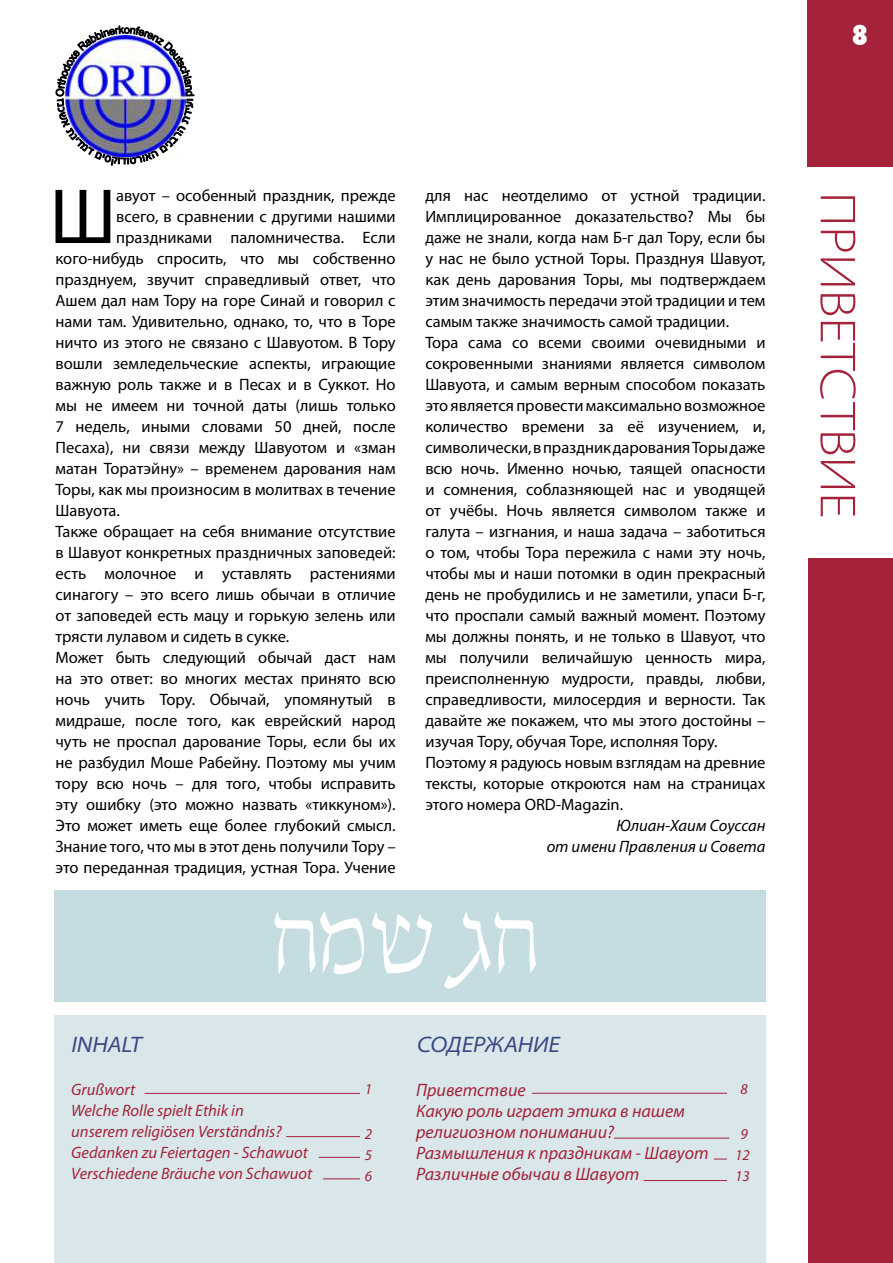
<style>
.page{position:relative;width:893px;height:1263px;background:#fff}
.page>*{position:absolute;margin:0;border:0;box-sizing:border-box;transform-origin:0 0}
.t1{font:78.75px "Myriad Pro";color:#000}
.t2{font:300 semi-expanded 51px "Myriad Pro";letter-spacing:-.005em;color:#a4233b}
.t3{font:800 condensed 27px "Futura";color:#fff}
.t4{font:italic semi-expanded 22.5px "Myriad Pro";letter-spacing:-.005em;color:#384880}
.t5{font:italic 18px/21px "Myriad Pro";color:#a4233b}
.t6{font:16.5px/21px "Myriad Pro";color:#000}
.t7{font:italic 16.5px/21px "Myriad Pro";color:#a4233b}
.t8{font:italic 16.5px/21px "Myriad Pro";color:#000;text-align:right}
.t9{font:italic 15px/21px "Myriad Pro";color:#a4233b;text-align:center}
</style>
<div class="page">
<div style="left:808px;top:0;width:85px;height:166px;background:#a4233b"></div>
<img style="left:56px;top:26px;width:138px;height:140px">
<div style="left:54px;top:1016px;width:711px;height:247px;background:#d9e7ea"></div>
<div style="left:809px;top:559px;width:84px;height:704px;background:#a4233b"></div>
<hr style="left:532px;top:1093px;width:195px;height:1px;background:#a4233b">
<hr style="left:614px;top:1138px;width:115px;height:1px;background:#a4233b">
<svg style="left:714px;top:1159px;width:13px;height:1px"></svg>
<hr style="left:644px;top:1180px;width:83px;height:1px;background:#a4233b">
<hr style="left:319px;top:1157px;width:41px;height:1px;background:#a4233b">
<hr style="left:286px;top:1136px;width:74px;height:1px;background:#a4233b">
<hr style="left:323px;top:1178px;width:37px;height:1px;background:#a4233b">
<hr style="left:145px;top:1093px;width:215px;height:1px;background:#a4233b">
<div style="left:54px;top:890px;width:711px;height:111px;background:#c5dce1"></div>
<svg style="left:274px;top:911px;width:262px;height:77px"></svg>
<h3 class="t3" style="left:852px;top:16px;width:18px">8</h3>
<h1 class="t1" style="left:50px;top:168px;width:68px">Ш</h1>
<p class="t6" style="left:116px;top:185px;width:281px">авуот – особенный праздник, прежде</p>
<p class="t6" style="left:116px;top:206px;width:281px">всего, в сравнении с другими нашими</p>
<p class="t6" style="left:116px;top:227px;width:281px">праздниками паломничества. Если</p>
<p class="t6" style="left:56px;top:248px;width:342px">кого-нибудь спросить, что мы собственно</p>
<p class="t6" style="left:56px;top:269px;width:342px">празднуем, звучит справедливый ответ, что</p>
<p class="t6" style="left:56px;top:290px;width:342px">Ашем дал нам Тору на горе Синай и говорил с</p>
<p class="t6" style="left:56px;top:311px;width:342px">нами там. Удивительно, однако, то, что в Торе</p>
<p class="t6" style="left:56px;top:332px;width:342px">ничто из этого не связано с Шавуотом. В Тору</p>
<p class="t6" style="left:56px;top:353px;width:342px">вошли земледельческие аспекты, играющие</p>
<p class="t6" style="left:56px;top:374px;width:342px">важную роль также и в Песах и в Суккот. Но</p>
<p class="t6" style="left:56px;top:395px;width:342px">мы не имеем ни точной даты (лишь только</p>
<p class="t6" style="left:56px;top:416px;width:342px">7 недель, иными словами 50 дней, после</p>
<p class="t6" style="left:56px;top:437px;width:342px">Песаха), ни связи между Шавуотом и «зман</p>
<p class="t6" style="left:56px;top:458px;width:342px">матан Торатэйну» – временем дарования нам</p>
<p class="t6" style="left:56px;top:479px;width:342px">Торы, как мы произносим в молитвах в течение</p>
<p class="t6" style="left:56px;top:500px;width:66px">Шавуота.</p>
<p class="t6" style="left:56px;top:521px;width:342px">Также обращает на себя внимание отсутствие</p>
<p class="t6" style="left:56px;top:542px;width:342px">в Шавуот конкретных праздничных заповедей:</p>
<p class="t6" style="left:56px;top:563px;width:342px">есть молочное и уставлять растениями</p>
<p class="t6" style="left:56px;top:584px;width:342px">синагогу – это всего лишь обычаи в отличие</p>
<p class="t6" style="left:56px;top:605px;width:342px">от заповедей есть мацу и горькую зелень или</p>
<p class="t6" style="left:56px;top:626px;width:235px">трясти лулавом и сидеть в сукке.</p>
<p class="t6" style="left:56px;top:647px;width:342px">Может быть следующий обычай даст нам</p>
<p class="t6" style="left:56px;top:668px;width:342px">на это ответ: во многих местах принято всю</p>
<p class="t6" style="left:56px;top:689px;width:342px">ночь учить Тору. Обычай, упомянутый в</p>
<p class="t6" style="left:56px;top:710px;width:342px">мидраше, после того, как еврейский народ</p>
<p class="t6" style="left:56px;top:731px;width:342px">чуть не проспал дарование Торы, если бы их</p>
<p class="t6" style="left:56px;top:752px;width:342px">не разбудил Моше Рабейну. Поэтому мы учим</p>
<p class="t6" style="left:56px;top:773px;width:342px">тору всю ночь – для того, чтобы исправить</p>
<p class="t6" style="left:56px;top:794px;width:342px">эту ошибку (это можно назвать «тиккуном»).</p>
<p class="t6" style="left:56px;top:815px;width:342px">Это может иметь еще более глубокий смысл.</p>
<p class="t6" style="left:56px;top:836px;width:342px">Знание того, что мы в этот день получили Тору –</p>
<p class="t6" style="left:56px;top:857px;width:342px">это переданная традиция, устная Тора. Учение</p>
<p class="t6" style="left:425px;top:185px;width:342px">для нас неотделимо от устной традиции.<br>Имплицированное доказательство? Мы бы даже не знали, когда нам Б-г дал Тору, если бы у нас не было устной Торы. Празднуя Шавуот, как день дарования Торы, мы подтверждаем этим значимость передачи этой традиции и тем самым также значимость самой традиции.<br>Тора сама со всеми своими очевидными и сокровенными знаниями является символом Шавуота, и самым верным способом показать это является провести максимально возможное количество времени за её изучением, и, символически, в праздник дарования Торы даже всю ночь. Именно ночью, таящей опасности и сомнения, соблазняющей нас и уводящей от учёбы. Ночь является символом также и галута – изгнания, и наша задача – заботиться о том, чтобы Тора пережила с нами эту ночь, чтобы мы и наши потомки в один прекрасный день не пробудились и не заметили, упаси Б-г, что проспали самый важный момент. Поэтому мы должны понять, и не только в Шавуот, что мы получили величайшую ценность мира, преисполненную мудрости, правды, любви, справедливости, милосердия и верности. Так давайте же покажем, что мы этого достойны – изучая Тору, обучая Торе, исполняя Тору.<br>Поэтому я радуюсь новым взглядам на древние тексты, которые откроются нам на страницах этого номера ORD-Magazin.</p>
<p class="t8" style="left:547px;top:815px;width:220px">Юлиан-Хаим Соуссан<br>от имени Правления и Совета</p>
<h2 class="t2" style="left:866px;top:192px;width:328px;rotate:90deg">Приветствие</h2>
<h3 class="t4" style="left:72px;top:1032px;width:72px">Inhalt</h3>
<p class="t7" style="left:71px;top:1078px;width:243px">Grußwort<br>Welche Rolle spielt Ethik in<br>unserem religiösen Verständnis?<br>Gedanken zu Feiertagen - Schawuot<br>Verschiedene Bräuche von Schawuot</p>
<p class="t9" style="left:365px;top:1078px;width:9px">1</p>
<p class="t9" style="left:365px;top:1123px;width:9px;text-align:justify">2<br>5<br>6</p>
<h3 class="t4" style="left:417px;top:1032px;width:144px">Содержание</h3>
<p class="t5" style="left:416px;top:1079px;width:294px">Приветствие<br>Какую роль играет этика в нашем религиозном понимании?<br>Размышления к праздникам - Шавуот<br>Различные обычаи в Шавуот</p>
<p class="t9" style="left:741px;top:1078px;width:9px">8</p>
<p class="t9" style="left:735px;top:1123px;width:16px">9<br>12<br>13</p>
</div>
